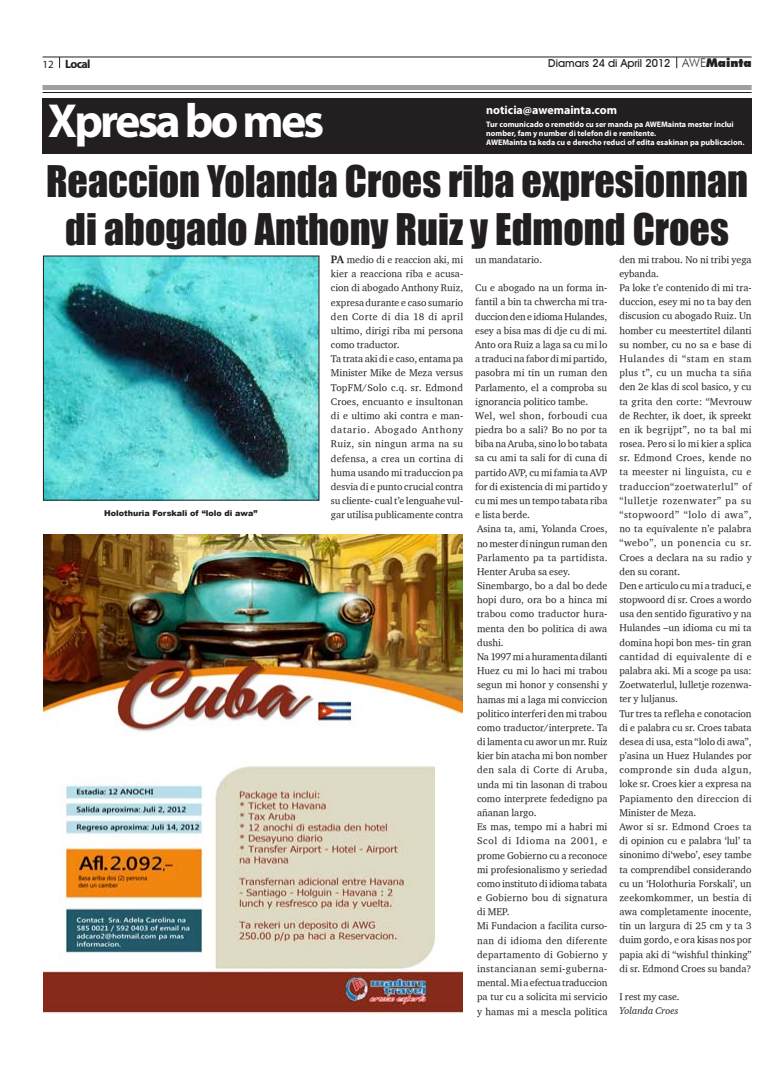
<style>
.page{position:relative;width:780px;height:1078px;background:#fff}
.page>*{position:absolute;margin:0;border:0;box-sizing:border-box;transform-origin:0 0}
.t1{font:700 48px "Myriad Pro";letter-spacing:-.06em;color:#fff}
.t2{font:40px/48px "Impact";color:#231f20;text-align:center}
.t3{font:700 12px "Myriad Pro";color:#fff}
.t4{font:700 12px "Myriad Pro";letter-spacing:-.06em;color:#231f20}
.t5{font:500 11px "Avant Garde IT Cby BT";color:#231f20}
.t6{font:10px/14.2px "Charter ITCTT";color:#231f20}
.t7{font:10px "Charter ITCTT Italic";color:#231f20}
.t8{font:700 8px/9px "Myriad Pro";color:#fff}
.t9{font:900 8px "Arial";color:#231f20}
.s1{font-weight:400;font-size:11px}
.s2{font-family:"Futura BT";font-weight:300;font-size:12px}
.s3{font-family:"Futura BT";font-weight:900;font-size:12px}
.s4{font-family:"Charter Bd ITCTT Bold";font-size:11px}
</style>
<div class="page">
<hr style="left:43px;top:57px;width:708px;height:1px;background:#231f20">
<div style="left:43px;top:85px;width:708px;height:5px;background:#9d9fa2"></div>
<hr style="left:43px;top:92px;width:708px;height:1px;background:#231f20">
<div style="left:43px;top:98px;width:708px;height:56px;background:#231f20"></div>
<img style="left:43px;top:534px;width:420px;height:480px">
<img style="left:45px;top:258px;width:272px;height:240px">
<p class="t4" style="left:43px;top:56px;width:49px"><span class="s1">12</span> Local</p>
<p class="t5" style="left:548px;top:57px;width:205px">Diamars 24 di April 2012 <span class="s2">AWE</span><span class="s3">Mainta</span></p>
<h1 class="t1" style="left:48px;top:90px;width:278px">Xpresa bo mes</h1>
<p class="t3" style="left:486px;top:102px;width:132px">noticia@awemainta.com</p>
<p class="t8" style="left:486px;top:120px;width:260px">Tur comunicado o remetido cu ser manda pa AWEMainta mester inclui nomber, fam y number di telefon di e remitente.<br>AWEMainta ta keda cu e derecho reduci of edita esakinan pa publicacion.</p>
<h2 class="t2" style="left:46px;top:156px;width:703px">Reaccion Yolanda Croes riba expresionnan di abogado Anthony Ruiz y Edmond Croes</h2>
<p class="t9" style="left:104px;top:506px;width:155px">Holothuria Forskali of “lolo di awa”</p>
<p class="t6" style="left:331px;top:252px;width:134px"><span class="s4">PA</span> medio di e reaccion aki, mi kier a reacciona riba e acusa&shy;cion di abogado Anthony Ruiz, expresa durante e caso sumario den Corte di dia 18 di april ultimo, dirigi riba mi persona como traductor.<br>Ta trata aki di e caso, entama pa<br>Minister Mike de Meza versus<br>TopFM/Solo c.q. sr. Edmond<br>Croes, encuanto e insultonan di e ultimo aki contra e man&shy;datario. Abogado Anthony<br>Ruiz, sin ningun arma na su defensa, a crea un cortina di huma usando mi traduccion pa desvia di e punto crucial contra su cliente- cual t’e lenguahe vul&shy;gar utilisa publicamente contra</p>
<p class="t6" style="left:475px;top:252px;width:68px">un mandatario.</p>
<p class="t6" style="left:475px;top:280px;width:134px">Cu e abogado na un forma in&shy;fantil a bin ta chwercha mi tra&shy;duccion den e idioma Hulandes, esey a bisa mas di dje cu di mi.<br>Anto ora Ruiz a laga sa cu mi lo a traduci na fabor di mi partido, pasobra mi tin un ruman den<br>Parlamento, el a comproba su ignorancia politico tambe.<br>Wel, wel shon, forboudi cua piedra bo a sali? Bo no por ta biba na Aruba, sino lo bo tabata sa cu ami ta sali for di cuna di partido AVP, cu mi famia ta AVP for di existencia di mi partido y cu mi mes un tempo tabata riba e lista berde.<br>Asina ta, ami, Yolanda Croes, no mester di ningun ruman den<br>Parlamento pa ta partidista.<br>Henter Aruba sa esey.<br>Sinembargo, bo a dal bo dede hopi duro, ora bo a hinca mi trabou como traductor hura&shy;menta den bo politica di awa dushi.<br>Na 1997 mi a huramenta dilanti<br>Huez cu mi lo haci mi trabou segun mi honor y consenshi y hamas mi a laga mi conviccion politico interferi den mi trabou como traductor/interprete. Ta di lamenta cu awor un mr. Ruiz kier bin atacha mi bon nomber den sala di Corte di Aruba, unda mi tin lasonan di trabou como interprete fededigno pa añanan largo.<br>Es mas, tempo mi a habri mi<br>Scol di Idioma na 2001, e prome Gobierno cu a reconoce mi profesionalismo y seriedad como instituto di idioma tabata e Gobierno bou di signatura di MEP.<br>Mi Fundacion a facilita curso&shy;nan di idioma den diferente departamento di Gobierno y instancianan semi-guberna&shy;mental. Mi a efectua traduccion pa tur cu a solicita mi servicio y hamas mi a mescla politica</p>
<p class="t6" style="left:619px;top:252px;width:134px">den mi trabou. No ni tribi yega eybanda.<br>Pa loke t’e contenido di mi tra&shy;duccion, esey mi no ta bay den discusion cu abogado Ruiz. Un homber cu meestertitel dilanti su nomber, cu no sa e base di<br>Hulandes di “stam en stam plus t”, cu un mucha ta siña den 2e klas di scol basico, y cu ta grita den corte: “Mevrouw de Rechter, ik doet, ik spreekt en ik begrijpt”, no ta bal mi rosea. Pero si lo mi kier a splica sr. Edmond Croes, kende no ta meester ni linguista, cu e traduccion“zoetwaterlul” of “lulletje rozenwater” pa su “stopwoord” “lolo di awa”, no ta equivalente n’e palabra “webo”, un ponencia cu sr.<br>Croes a declara na su radio y den su corant.<br>Den e articulo cu mi a traduci, e stopwoord di sr. Croes a wordo usa den sentido figurativo y na<br>Hulandes –un idioma cu mi ta domina hopi bon mes- tin gran cantidad di equivalente di e palabra aki. Mi a scoge pa usa:<br>Zoetwaterlul, lulletje rozenwa&shy;ter y luljanus.<br>Tur tres ta refleha e conotacion di e palabra cu sr. Croes tabata desea di usa, esta “lolo di awa”, p’asina un Huez Hulandes por compronde sin duda algun, loke sr. Croes kier a expresa na<br>Papiamento den direccion di<br>Minister de Meza.<br>Awor si sr. Edmond Croes ta di opinion cu e palabra ‘lul’ ta sinonimo di‘webo’, esey tambe ta comprendibel considerando cu un ‘Holothuria Forskali’, un zeekomkommer, un bestia di awa completamente inocente, tin un largura di 25 cm y ta 3 duim gordo, e ora kisas nos por papia aki di “wishful thinking” di sr. Edmond Croes su banda?</p>
<p class="t6" style="left:619px;top:989px;width:62px">I rest my case.</p>
<p class="t7" style="left:619px;top:1004px;width:61px">Yolanda Croes</p>
</div>
